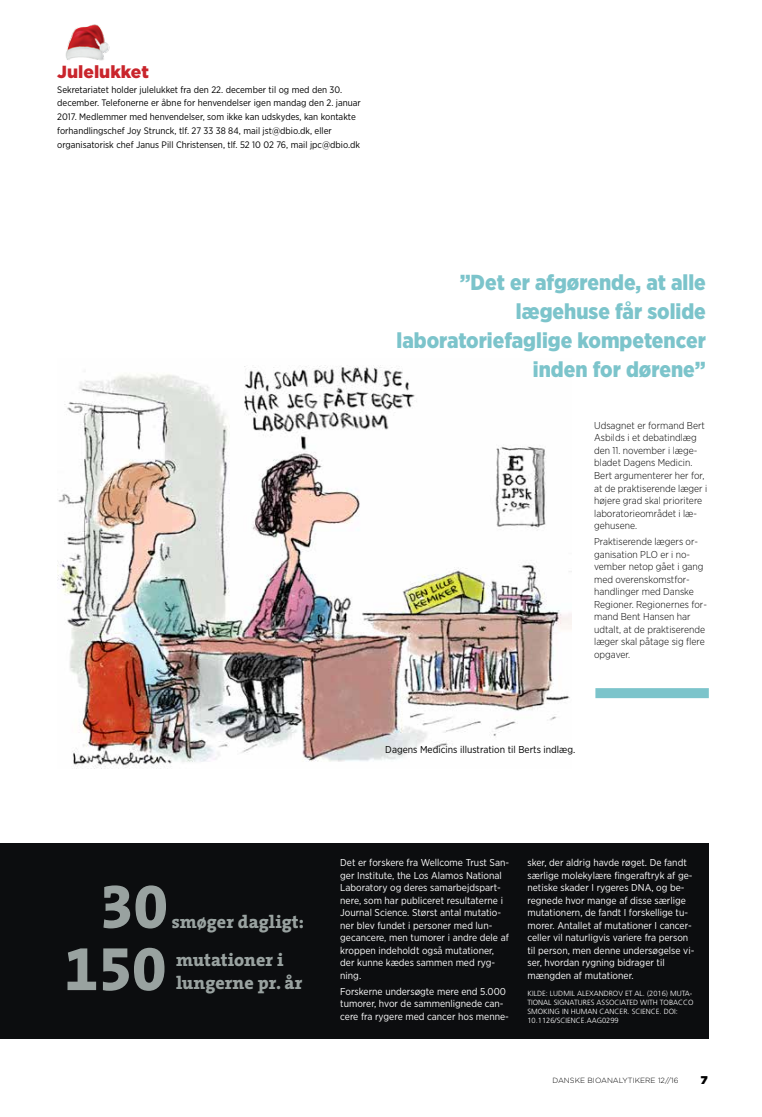
<style>
.page{position:relative;width:762px;height:1117px;background:#fff}
.page>*{position:absolute;margin:0;border:0;box-sizing:border-box;transform-origin:0 0}
.t1{font:61.75px "The Serif Extra Bold Expert";color:#99a2a0}
.t2{font:900 21.75px/28.9px "Gotham Narrow";color:#7cc4cb;text-align:right}
.t3{font:800 18.12px/22.6px "The Serif";color:#99a2a0}
.t4{font:900 17.5px "Gotham";color:#c9252c}
.t5{font:900 11.25px "Gotham";color:#000}
.t6{font:10px/12.5px "Gotham Narrow";color:#fff}
.t7{font:300 10px/12.5px "Gotham Narrow";color:#000}
.t8{font:10px "Gotham Narrow";color:#000}
.t9{font:9.38px/13.8px "Gotham Narrow";color:#000}
.t10{font:300 7.5px/8.8px "Frutiger";color:#fff}
.t11{font:300 7.5px "Gotham";color:#000}
</style>
<div class="page">
<div style="left:0;top:843px;width:709px;height:195px;background:#0c0d0f"></div>
<img style="left:57px;top:365px;width:514px;height:403px">
<div style="left:595px;top:688px;width:114px;height:10px;background:#7cc4cb"></div>
<img style="left:65px;top:24px;width:45px;height:37px">
<h3 class="t4" style="left:57px;top:59px;width:93px">Julelukket</h3>
<p class="t9" style="left:57px;top:82px;width:305px">Sekretariatet holder julelukket fra den 22. december til og med den 30. december. Telefonerne er åbne for henvendelser igen mandag den 2. januar 2017. Medlemmer med henvendelser, som ikke kan udskydes, kan kontakte forhandlingschef Joy Strunck, tlf. 27 33 38 84, mail jst@dbio.dk, eller organisatorisk chef Janus Pill Christensen, tlf. 52 10 02 76, mail jpc@dbio.dk</p>
<h2 class="t2" style="left:397px;top:268px;width:311px">”Det er afgørende, at alle lægehuse får solide laboratoriefaglige kompetencer inden for dørene”</h2>
<p class="t7" style="left:594px;top:419px;width:115px">Udsagnet er formand Bert<br>Asbilds i et debatindlæg den 11. november i læge&shy;bladet Dagens Medicin.<br>Bert argumenterer her for, at de praktiserende læger i højere grad skal prioritere laboratorieområdet i læ&shy;gehusene.</p>
<p class="t7" style="left:594px;top:535px;width:114px">Praktiserende lægers or&shy;ganisation PLO er i no&shy;vember netop gået i gang med overenskomstfor&shy;handlinger med Danske<br>Regioner. Regionernes for&shy;mand Bent Hansen har udtalt, at de praktiserende læger skal påtage sig flere opgaver.</p>
<p class="t8" style="left:385px;top:743px;width:192px">Dagens Medicins illustration til Berts indlæg.</p>
<h1 class="t1" style="left:100px;top:854px;width:69px">30</h1>
<h3 class="t3" style="left:172px;top:909px;width:134px">smøger dagligt:</h3>
<h1 class="t1" style="left:64px;top:916px;width:103px">150</h1>
<h3 class="t3" style="left:176px;top:948px;width:128px">mutationer i lungerne pr. år</h3>
<p class="t6" style="left:340px;top:856px;width:170px">Det er forskere fra Wellcome Trust San&shy;ger Institute, the Los Alamos National Laboratory og deres samarbejdspart&shy;nere, som har publiceret resultaterne i Journal Science. Størst antal mutatio&shy;ner blev fundet i personer med lun&shy;gecancere, men tumorer i andre dele af kroppen indeholdt også mutationer, der kunne kædes sammen med ryg&shy;ning.</p>
<p class="t6" style="left:340px;top:984px;width:170px">Forskerne undersøgte mere end 5.000 tumorer, hvor de sammenlignede can&shy;cere fra rygere med cancer hos menne-</p>
<p class="t6" style="left:527px;top:856px;width:168px">sker, der aldrig havde røget. De fandt særlige molekylære fingeraftryk af ge&shy;netiske skader I rygeres DNA, og be&shy;regnede hvor mange af disse særlige mutationern, de fandt I forskellige tu&shy;morer. Antallet af mutationer I cancer&shy;celler vil naturligvis variere fra person til person, men denne undersøgelse vi&shy;ser, hvordan rygning bidrager til mængden af mutationer.</p>
<p class="t10" style="left:527px;top:989px;width:168px">KILDE: LUDMIL ALEXANDROV ET AL. (2016) MUTA-TIONAL SIGNATURES ASSOCIATED WITH TOBACCO SMOKING IN HUMAN CANCER. SCIENCE. DOI:<br>10.1126/SCIENCE.AAG0299</p>
<p class="t11" style="left:552px;top:1075px;width:128px">DANSKE BIOANALYTIKERE 12//16</p>
<p class="t5" style="left:701px;top:1071px;width:8px">7</p>
</div>
